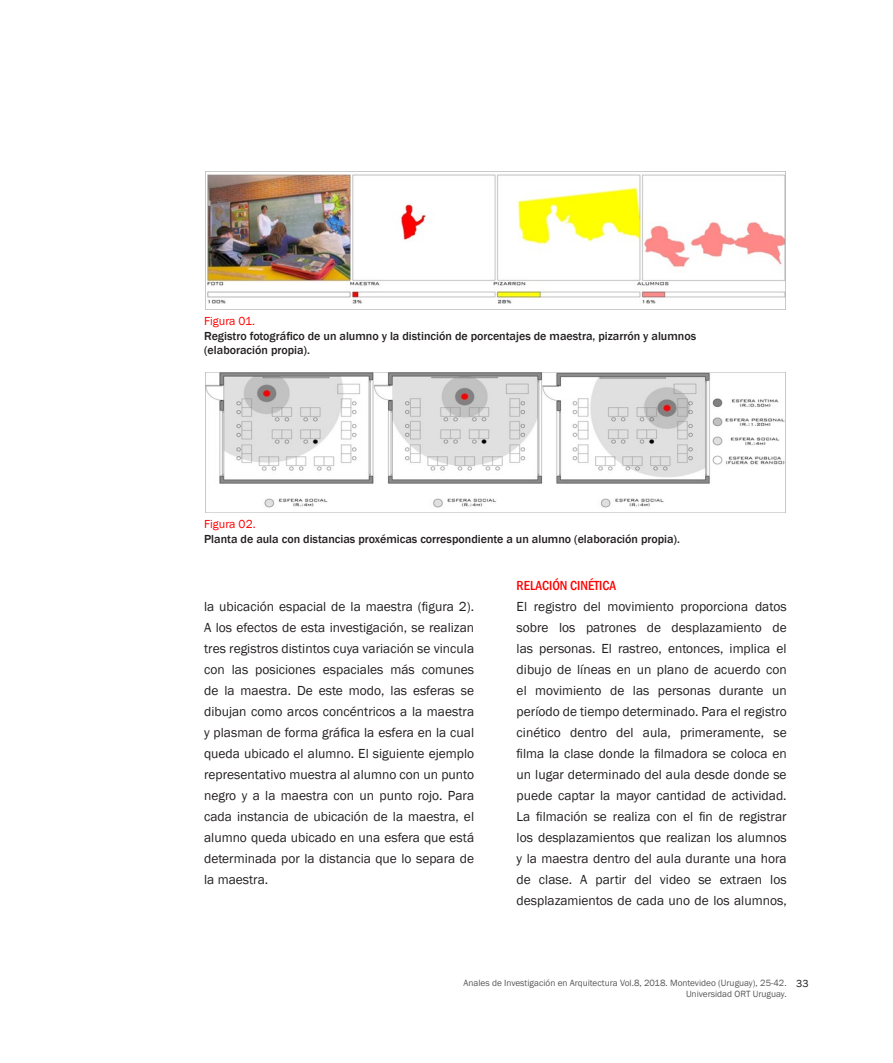
<style>
.page{position:relative;width:893px;height:1063px;background:#fff}
.page>*{position:absolute;margin:0;border:0;box-sizing:border-box;transform-origin:0 0}
.textos{font:13.5px/21px "Franklin Gothic";color:#231f20;text-align:justify}
.sub2{font:500 condensed 13.5px "Franklin Gothic";color:#f00}
.t1{font:500 12px "Franklin Gothic";color:#231f20}
.t2{font:12px "Franklin Gothic";color:#f00}
.t3{font:9.3px/11.1px "Franklin Gothic";color:#57585a}
.s1{font-size:10.5px;color:#231f20}
</style>
<div class="page">
<img style="left:205px;top:171px;width:581px;height:139px">
<img style="left:205px;top:372px;width:581px;height:141px">
<p class="t2" style="left:204px;top:314px;width:53px">Figura 01.</p>
<p class="t1" style="left:204px;top:328px;width:494px">Registro fotográfico de un alumno y la distinción de porcentajes de maestra, pizarrón y alumnos</p>
<p class="t1" style="left:204px;top:343px;width:107px">(elaboración propia).</p>
<p class="t2" style="left:204px;top:517px;width:53px">Figura 02.</p>
<p class="t1" style="left:204px;top:531px;width:477px">Planta de aula con distancias proxémicas correspondiente a un alumno (elaboración propia).</p>
<p class="textos" style="left:204px;top:596px;width:272px">la ubicación espacial de la maestra (figura 2).<br>A los efectos de esta investigación, se realizan tres registros distintos cuya variación se vincula con las posiciones espaciales más comunes de la maestra. De este modo, las esferas se dibujan como arcos concéntricos a la maestra y plasman de forma gráfica la esfera en la cual queda ubicado el alumno. El siguiente ejemplo representativo muestra al alumno con un punto negro y a la maestra con un punto rojo. Para cada instancia de ubicación de la maestra, el alumno queda ubicado en una esfera que está determinada por la distancia que lo separa de la maestra.</p>
<p class="sub2" style="left:517px;top:577px;width:101px">RELACIÓN CINÉTICA</p>
<p class="textos" style="left:517px;top:596px;width:272px">El registro del movimiento proporciona datos sobre los patrones de desplazamiento de las personas. El rastreo, entonces, implica el dibujo de líneas en un plano de acuerdo con el movimiento de las personas durante un período de tiempo determinado. Para el registro cinético dentro del aula, primeramente, se filma la clase donde la filmadora se coloca en un lugar determinado del aula desde donde se puede captar la mayor cantidad de actividad.<br>La filmación se realiza con el fin de registrar los desplazamientos que realizan los alumnos y la maestra dentro del aula durante una hora de clase. A partir del video se extraen los desplazamientos de cada uno de los alumnos,</p>
<p class="t3" style="left:686px;top:978px;width:124px;text-indent:-223px">Anales de Investigación en Arquitectura Vol.8, 2018. Montevideo (Uruguay), 25-42. <span class="s1">33<br></span>Universidad ORT Uruguay.</p>
</div>
